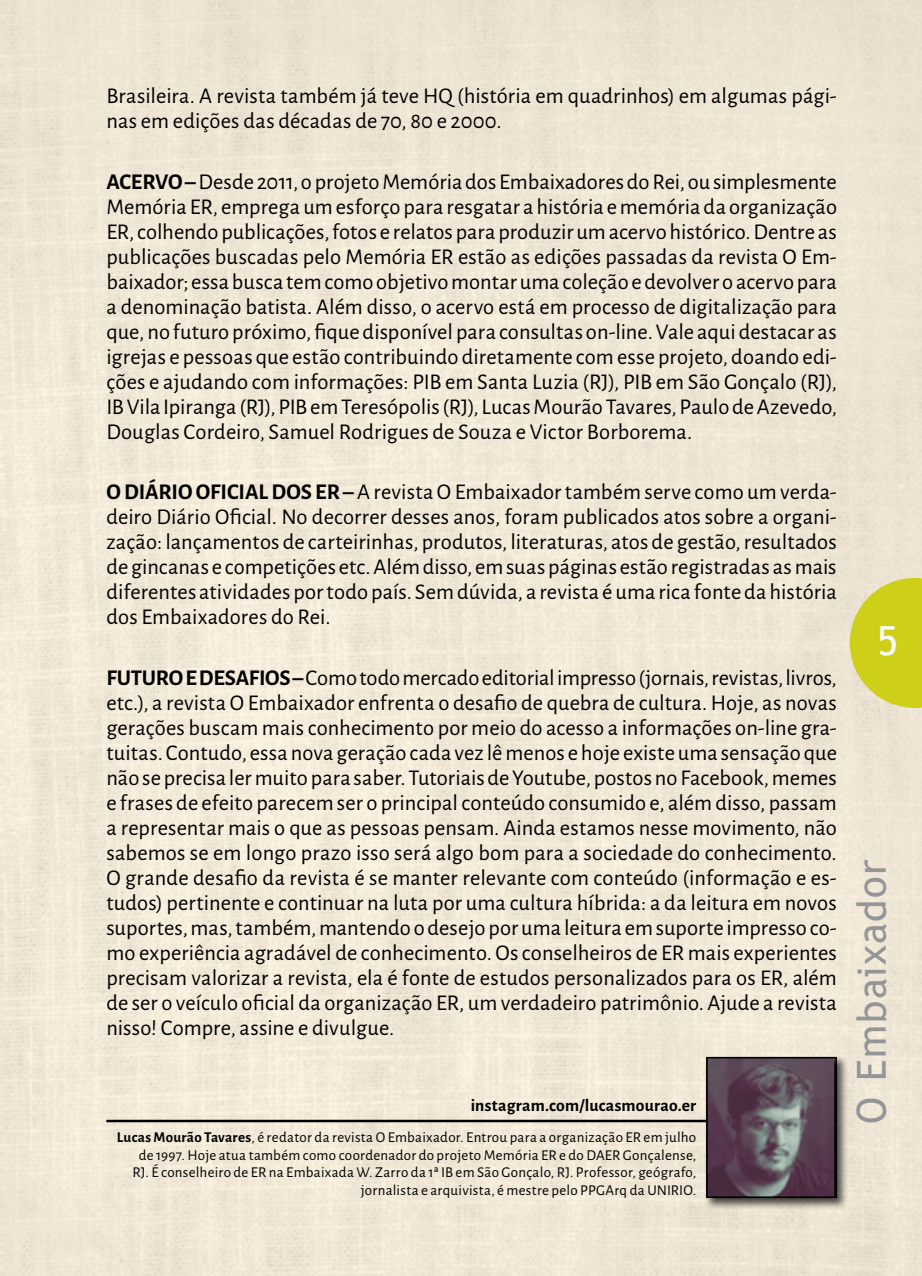
<style>
.page{position:relative;width:922px;height:1276px;background:#fff}
.page>*{position:absolute;margin:0;border:0;box-sizing:border-box;transform-origin:0 0}
.t1{font:40px "Trebuchet MS";letter-spacing:.035em;color:#939598}
.t2{font:40px "Trebuchet MS";color:#fff}
.t3{font:22.5px/25px "Alegreya Sans";letter-spacing:.005em;color:#000;text-align:justify}
.t4{font:700 17.5px "Alegreya Sans";letter-spacing:.015em;color:#000}
.t5{font:15px/17.5px "Alegreya Sans";letter-spacing:.015em;color:#000;text-align:right}
.s1{font-weight:700}
</style>
<div class="page">
<div style="left:0;top:0;width:921px;height:1276px;background:#f0e7d6"></div>
<hr style="left:106px;top:1119px;width:730px;height:3px;background:#000">
<div style="left:704px;top:1056px;width:143px;height:153px;background:#000;opacity:.75"></div>
<img style="left:709px;top:1060px;width:124px;height:135px">
<div style="left:706px;top:1057px;width:130px;height:141px;border:2px solid #000"></div>
<svg style="left:849px;top:578px;width:72px;height:130px"></svg>
<p class="t3" style="left:106px;top:82px;width:731px">Brasileira. A revista também já teve HQ (história em quadrinhos) em algumas pági&shy;nas em edições das décadas de 70, 80 e 2000.</p>
<p class="t3" style="left:106px;top:168px;width:732px"><span class="s1">ACERVO –</span> Desde 2011, o projeto Memória dos Embaixadores do Rei, ou simplesmente Memória ER, emprega um esforço para resgatar a história e memória da organização ER, colhendo publicações, fotos e relatos para produzir um acervo histórico. Dentre as publicações buscadas pelo Memória ER estão as edições passadas da revista O Em&shy;baixador; essa busca tem como objetivo montar uma coleção e devolver o acervo para a denominação batista. Além disso, o acervo está em processo de digitalização para que, no futuro próximo, fique disponível para consultas on-line. Vale aqui destacar as igrejas e pessoas que estão contribuindo diretamente com esse projeto, doando edi&shy;ções e ajudando com informações: PIB em Santa Luzia (RJ), PIB em São Gonçalo (RJ), IB Vila Ipiranga (RJ), PIB em Teresópolis (RJ), Lucas Mourão Tavares, Paulo de Azevedo, Douglas Cordeiro, Samuel Rodrigues de Souza e Victor Borborema.</p>
<p class="t3" style="left:106px;top:478px;width:732px"><span class="s1">O DIÁRIO OFICIAL DOS ER –</span> A revista O Embaixador também serve como um verda&shy;deiro Diário Oficial. No decorrer desses anos, foram publicados atos sobre a organi&shy;zação: lançamentos de carteirinhas, produtos, literaturas, atos de gestão, resultados de gincanas e competições etc. Além disso, em suas páginas estão registradas as mais diferentes atividades por todo país. Sem dúvida, a revista é uma rica fonte da história dos Embaixadores do Rei.</p>
<p class="t3" style="left:106px;top:664px;width:732px"><span class="s1">FUTURO E DESAFIOS –</span> Como todo mercado editorial impresso (jornais, revistas, livros, etc.), a revista O Embaixador enfrenta o desafio de quebra de cultura. Hoje, as novas gerações buscam mais conhecimento por meio do acesso a informações on-line gra&shy;tuitas. Contudo, essa nova geração cada vez lê menos e hoje existe uma sensação que não se precisa ler muito para saber. Tutoriais de Youtube, postos no Facebook, memes e frases de efeito parecem ser o principal conteúdo consumido e, além disso, passam a representar mais o que as pessoas pensam. Ainda estamos nesse movimento, não sabemos se em longo prazo isso será algo bom para a sociedade do conhecimento.<br>O grande desafio da revista é se manter relevante com conteúdo (informação e es&shy;tudos) pertinente e continuar na luta por uma cultura híbrida: a da leitura em novos suportes, mas, também, mantendo o desejo por uma leitura em suporte impresso co&shy;mo experiência agradável de conhecimento. Os conselheiros de ER mais experientes precisam valorizar a revista, ela é fonte de estudos personalizados para os ER, além de ser o veículo oficial da organização ER, um verdadeiro patrimônio. Ajude a revista nisso! Compre, assine e divulgue.</p>
<p class="t4" style="left:470px;top:1092px;width:227px">instagram.com/lucasmourao.er</p>
<p class="t5" style="left:117px;top:1128px;width:581px"><span class="s1">Lucas Mourão Tavares</span>, é redator da revista O Embaixador. Entrou para a organização ER em julho de 1997. Hoje atua também como coordenador do projeto Memória ER e do DAER Gonçalense,<br>RJ. É conselheiro de ER na Embaixada W. Zarro da 1ª IB em São Gonçalo, RJ. Professor, geógrafo, jornalista e arquivista, é mestre pelo PPGArq da UNIRIO.</p>
<h1 class="t2" style="left:876px;top:616px;width:22px">5</h1>
<h1 class="t1" style="left:846px;top:1123px;width:266px;rotate:-90deg">O Embaixador</h1>
</div>
